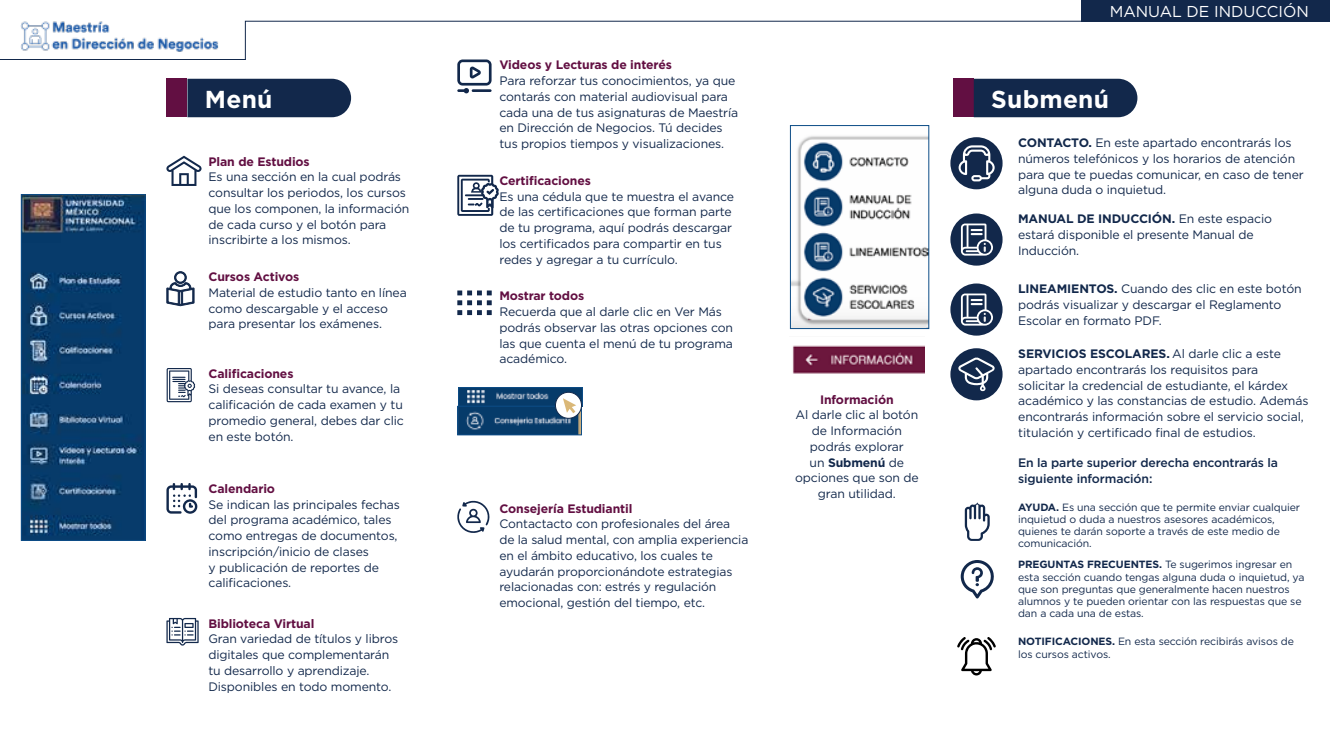
<style>
.page{position:relative;width:1330px;height:735px;background:#fff}
.page>*{position:absolute;margin:0;border:0;box-sizing:border-box;transform-origin:0 0}
.t1{font:700 24.5px "Gotham";letter-spacing:.01em;color:#fff}
.t2{font:15.75px "Gotham";color:#fff}
.t3{font:12.25px/15.8px "Gotham";letter-spacing:-.01em;color:#12284b}
.t4{font:700 12.25px "Gotham";letter-spacing:-.01em;color:#620f42}
.t5{font:500 12.25px/15.8px "Gotham";letter-spacing:-.01em;color:#12284b}
.t6{font:10.5px/12.2px "Gotham";letter-spacing:-.01em;color:#12284b}
.s1{font-weight:700}
</style>
<div class="page">
<svg style="left:0;top:21px;width:1330px;height:39px"></svg>
<div style="left:1082px;top:0;width:248px;height:21px;background:#12284b"></div>
<img style="left:19px;top:21px;width:203px;height:35px">
<img style="left:459px;top:389px;width:122px;height:44px">
<div style="left:457px;top:406px;width:125px;height:29px;border:1px solid #0d4d87"></div>
<div style="left:458px;top:387px;width:125px;height:20px;border:1px solid #0d4d87"></div>
<img style="left:792px;top:345px;width:132px;height:29px">
<div style="left:166px;top:79px;width:21px;height:38px;background:#620f42"></div>
<div style="left:187px;top:79px;width:164px;height:38px;background:#12284b"></div>
<div style="left:953px;top:79px;width:21px;height:38px;background:#620f42"></div>
<div style="left:974px;top:79px;width:163px;height:38px;background:#12284b"></div>
<svg style="left:166px;top:156px;width:36px;height:30px"></svg>
<svg style="left:166px;top:271px;width:29px;height:36px"></svg>
<svg style="left:166px;top:368px;width:29px;height:34px"></svg>
<svg style="left:166px;top:483px;width:31px;height:31px"></svg>
<svg style="left:166px;top:618px;width:33px;height:28px"></svg>
<svg style="left:457px;top:60px;width:35px;height:33px"></svg>
<svg style="left:457px;top:290px;width:35px;height:25px"></svg>
<div style="left:950px;top:214px;width:53px;height:52px;background:#12284b;border-radius:50%"></div>
<svg style="left:961px;top:224px;width:32px;height:32px"></svg>
<div style="left:950px;top:284px;width:53px;height:52px;background:#12284b;border-radius:50%"></div>
<svg style="left:961px;top:294px;width:32px;height:32px"></svg>
<svg style="left:961px;top:560px;width:33px;height:39px"></svg>
<div style="left:950px;top:137px;width:53px;height:52px;background:#12284b;border-radius:50%"></div>
<svg style="left:959px;top:145px;width:36px;height:36px"></svg>
<svg style="left:965px;top:502px;width:25px;height:39px"></svg>
<div style="left:950px;top:348px;width:53px;height:52px;background:#12284b;border-radius:50%"></div>
<svg style="left:958px;top:357px;width:37px;height:34px"></svg>
<svg style="left:555px;top:392px;width:27px;height:26px"></svg>
<div style="left:555px;top:392px;width:27px;height:27px;border:1px solid #12284b;border-radius:50%"></div>
<svg style="left:563px;top:398px;width:13px;height:15px"></svg>
<svg style="left:457px;top:500px;width:33px;height:33px"></svg>
<img style="left:23px;top:196px;width:120px;height:343px">
<div style="left:21px;top:194px;width:124px;height:347px;border:1px solid #0d4d87"></div>
<img style="left:792px;top:136px;width:135px;height:191px">
<div style="left:790px;top:125px;width:139px;height:204px;border:1px solid #0d4d87"></div>
<svg style="left:957px;top:637px;width:39px;height:39px"></svg>
<svg style="left:457px;top:175px;width:42px;height:41px"></svg>
<p class="t2" style="left:1110px;top:1px;width:201px">MANUAL DE INDUCCIÓN</p>
<p class="t4" style="left:499px;top:57px;width:174px">Videos y Lecturas de interés</p>
<p class="t3" style="left:499px;top:73px;width:240px">Para reforzar tus conocimientos, ya que contarás con material audiovisual para cada una de tus asignaturas de Maestría en Dirección de Negocios. Tú decides tus propios tiempos y visualizaciones.</p>
<p class="t4" style="left:499px;top:172px;width:93px">Certificaciones</p>
<p class="t3" style="left:499px;top:188px;width:236px">Es una cédula que te muestra el avance de las certificaciones que forman parte de tu programa, aquí podrás descargar los certificados para compartir en tus redes y agregar a tu currículo.</p>
<h1 class="t1" style="left:205px;top:83px;width:69px">Menú</h1>
<h1 class="t1" style="left:991px;top:83px;width:119px">Submenú</h1>
<p class="t3" style="left:1018px;top:135px;width:287px"><span class="s1">CONTACTO.</span> En este apartado encontrarás los números telefónicos y los horarios de atención para que te puedas comunicar, en caso de tener alguna duda o inquietud.</p>
<p class="t4" style="left:209px;top:153px;width:103px">Plan de Estudios</p>
<p class="t3" style="left:209px;top:169px;width:202px">Es una sección en la cual podrás consultar los periodos, los cursos que los componen, la información de cada curso y el botón para inscribirte a los mismos.</p>
<p class="t4" style="left:209px;top:269px;width:92px">Cursos Activos</p>
<p class="t3" style="left:209px;top:284px;width:200px">Material de estudio tanto en línea como descargable y el acceso para presentar los exámenes.</p>
<p class="t4" style="left:209px;top:365px;width:86px">Calificaciones</p>
<p class="t3" style="left:209px;top:381px;width:197px">Si deseas consultar tu avance, la calificación de cada examen y tu promedio general, debes dar clic en este botón.</p>
<p class="t3" style="left:1018px;top:211px;width:255px"><span class="s1">MANUAL DE INDUCCIÓN.</span> En este espacio estará disponible el presente Manual de<br>Inducción.</p>
<p class="t3" style="left:1018px;top:281px;width:285px"><span class="s1">LINEAMIENTOS.</span> Cuando des clic en este botón podrás visualizar y descargar el Reglamento<br>Escolar en formato PDF.</p>
<p class="t4" style="left:499px;top:288px;width:86px">Mostrar todos</p>
<p class="t3" style="left:499px;top:304px;width:235px">Recuerda que al darle clic en Ver Más podrás observar las otras opciones con las que cuenta el menú de tu programa académico.</p>
<p class="t3" style="left:1018px;top:346px;width:292px"><span class="s1">SERVICIOS ESCOLARES.</span> Al darle clic a este apartado encontrarás los requisitos para<br>solicitar la credencial de estudiante, el kárdex académico y las constancias de estudio. Además encontrarás información sobre el servicio social, titulación y certificado final de estudios.</p>
<p class="t5" style="left:1018px;top:455px;width:261px">En la parte superior derecha encontrarás la siguiente información:</p>
<p class="t4" style="left:820px;top:391px;width:75px">Información</p>
<p class="t3" style="left:795px;top:407px;width:125px;text-align:center">Al darle clic al botón de Información podrás explorar<br>un <span class="s1">Submenú</span> de opciones que son de gran utilidad.</p>
<p class="t4" style="left:209px;top:480px;width:68px">Calendario</p>
<p class="t3" style="left:209px;top:496px;width:193px">Se indican las principales fechas del programa académico, tales como entregas de documentos, inscripción/inicio de clases<br>y publicación de reportes de calificaciones.</p>
<p class="t4" style="left:208px;top:615px;width:108px">Biblioteca Virtual</p>
<p class="t3" style="left:208px;top:631px;width:191px">Gran variedad de títulos y libros digitales que complementarán tu desarrollo y aprendizaje.<br>Disponibles en todo momento.</p>
<p class="t6" style="left:1018px;top:501px;width:283px"><span class="s1">AYUDA.</span> Es una sección que te permite enviar cualquier inquietud o duda a nuestros asesores académicos, quienes te darán soporte a través de este medio de comunicación.</p>
<p class="t4" style="left:499px;top:500px;width:135px">Consejería Estudiantil</p>
<p class="t3" style="left:499px;top:516px;width:250px">Contactacto con profesionales del área de la salud mental, con amplia experiencia en el ámbito educativo, los cuales te ayudarán proporcionándote estrategias relacionadas con: estrés y regulación emocional, gestión del tiempo, etc.</p>
<p class="t6" style="left:1018px;top:558px;width:288px"><span class="s1">PREGUNTAS FRECUENTES.</span> Te sugerimos ingresar en esta sección cuando tengas alguna duda o inquietud, ya que son preguntas que generalmente hacen nuestros alumnos y te pueden orientar con las respuestas que se dan a cada una de estas.</p>
<p class="t6" style="left:1018px;top:635px;width:277px"><span class="s1">NOTIFICACIONES.</span> En esta sección recibirás avisos de los cursos activos.</p>
</div>
